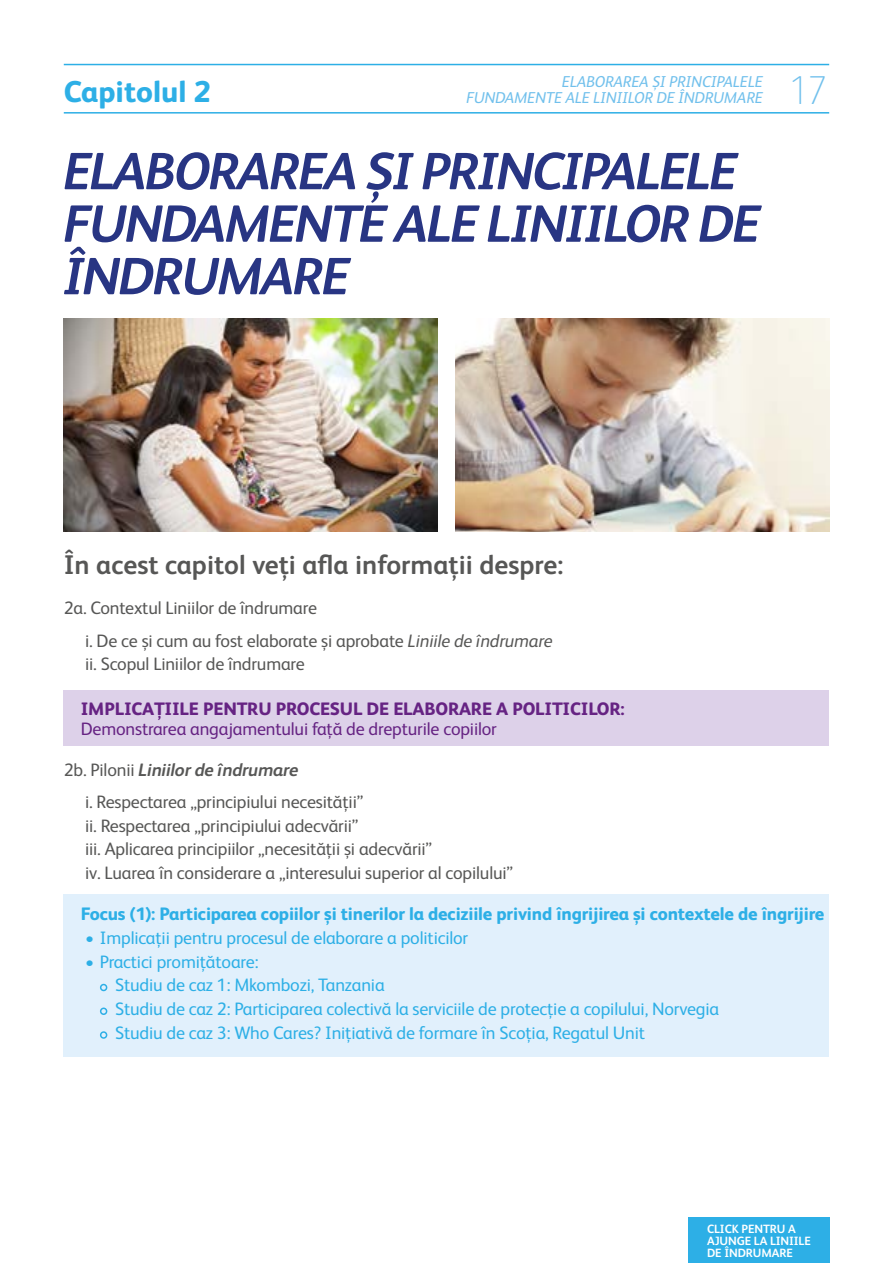
<style>
.page{position:relative;width:893px;height:1263px;background:#fff}
.page>*{position:absolute;margin:0;border:0;box-sizing:border-box;transform-origin:0 0}
.t1{font:italic 700 52.5px/52.5px "FS Albert";letter-spacing:-.04em;color:#283583}
.t2{font:100 40.5px "FS Albert";color:#71c0ec}
.t3{font:800 30px "FS Albert";color:#2dafe6}
.t4{font:700 27px "FS Albert";color:#575756}
.t5{font:18px/32.2px "FS Albert";letter-spacing:-.01em;color:#575756}
.t6{font:18px/23.7px "FS Albert";letter-spacing:-.01em;color:#2dafe6}
.t7{font:800 18px "FS Albert";letter-spacing:-.01em;color:#2dafe6}
.t8{font:800 18px "FS Albert";letter-spacing:-.01em;color:#662383}
.t9{font:18px "FS Albert";letter-spacing:-.01em;color:#662383}
.t10{font:italic 15.75px/15.8px "FS Albert";letter-spacing:-.01em;color:#71c0ec;text-align:right}
.t11{font:700 12px/12px "FS Albert";letter-spacing:-.01em;color:#fff}
.s1{font-style:italic}
.s2{font-weight:700;font-style:italic}
</style>
<div class="page">
<hr style="left:64px;top:112px;width:765px;height:2px;background:#2dafe6">
<hr style="left:64px;top:64px;width:765px;height:1px;background:#2dafe6">
<div style="left:688px;top:1217px;width:141px;height:46px;background:#2dafe6"></div>
<img style="left:64px;top:319px;width:374px;height:212px">
<img style="left:455px;top:319px;width:374px;height:212px">
<div style="left:64px;top:690px;width:765px;height:55px;background:#ddd1e9"></div>
<div style="left:64px;top:894px;width:765px;height:163px;background:#e1f0fc"></div>
<div style="left:100px;top:984px;width:7px;height:7px;border:2px solid #2dafe6;border-radius:50%"></div>
<div style="left:100px;top:1007px;width:7px;height:8px;border:2px solid #2dafe6;border-radius:50%"></div>
<div style="left:100px;top:1031px;width:7px;height:8px;border:2px solid #2dafe6;border-radius:50%"></div>
<h3 class="t3" style="left:64px;top:70px;width:149px">Capitolul 2</h3>
<h2 class="t2" style="left:788px;top:63px;width:41px">17</h2>
<p class="t10" style="left:466px;top:73px;width:298px">ELABORAREA ȘI PRINCIPALELE<br>FUNDAMENTE ALE LINIILOR DE ÎNDRUMARE</p>
<h1 class="t1" style="left:64px;top:142px;width:699px">ELABORAREA ȘI PRINCIPALELE<br>FUNDAMENTE ALE LINIILOR DE<br>ÎNDRUMARE</h1>
<h3 class="t4" style="left:64px;top:546px;width:501px">În acest capitol veți afla informații despre:</h3>
<p class="t5" style="left:85px;top:591px;width:469px;text-indent:-21px">2a. Contextul Liniilor de îndrumare<br>i. De ce și cum au fost elaborate și aprobate <span class="s1">Liniile de îndrumare</span></p>
<p class="t5" style="left:85px;top:647px;width:221px">ii. Scopul Liniilor de îndrumare</p>
<p class="t8" style="left:81px;top:696px;width:545px">IMPLICAȚIILE PENTRU PROCESUL DE ELABORARE A POLITICILOR:</p>
<p class="t9" style="left:81px;top:717px;width:418px">Demonstrarea angajamentului față de drepturile copiilor</p>
<p class="t5" style="left:85px;top:752px;width:280px;text-indent:-21px">2b. Pilonii <span class="s2">Liniilor de îndrumare<br></span>i. Respectarea „principiului necesității”</p>
<p class="t5" style="left:85px;top:813px;width:430px;line-height:23.7px">ii. Respectarea „principiului adecvării”<br>iii. Aplicarea principiilor „necesității și adecvării”<br>iv. Luarea în considerare a „interesului superior al copilului”</p>
<p class="t7" style="left:81px;top:901px;width:745px">Focus (1): Participarea copiilor și tinerilor la deciziile privind îngrijirea și contextele de îngrijire</p>
<p class="t6" style="left:85px;top:925px;width:385px">• Implicații pentru procesul de elaborare a politicilor</p>
<p class="t6" style="left:115px;top:948px;width:605px;text-indent:-30px">• Practici promițătoare:<br>Studiu de caz 1: Mkombozi, Tanzania<br>Studiu de caz 2: Participarea colectivă la serviciile de protecție a copilului, Norvegia Studiu de caz 3: Who Cares? Inițiativă de formare în Scoția, Regatul Unit</p>
<p class="t11" style="left:707px;top:1222px;width:105px">CLICK PENTRU A<br>AJUNGE LA LINIILE<br>DE ÎNDRUMARE</p>
</div>
